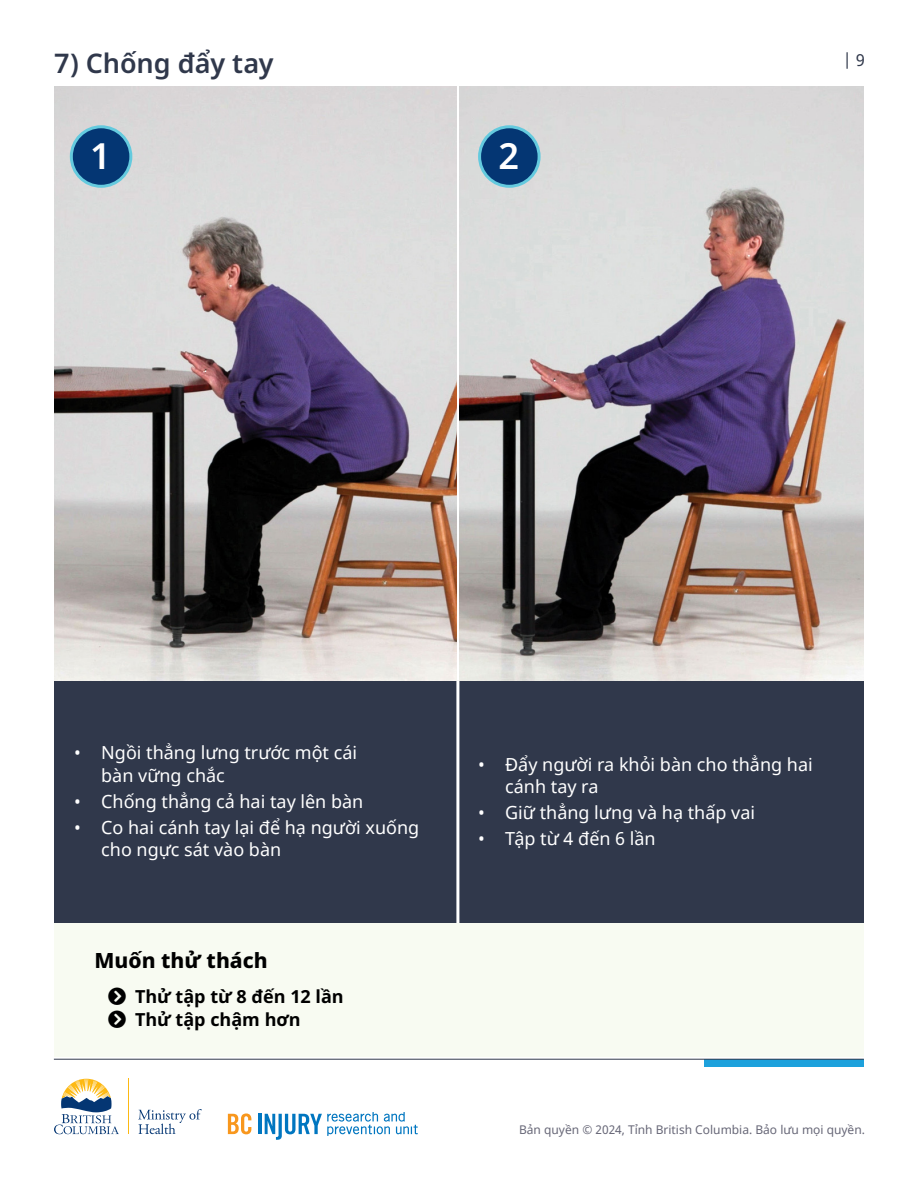
<style>
.page{position:relative;width:918px;height:1188px;background:#fff}
.page>*{position:absolute;margin:0;border:0;box-sizing:border-box;transform-origin:0 0}
.Heading_3_-_Noto_copy_no_side_bar{font:600 36px "Noto Sans";color:#fff}
.Heading_3_-_Noto_copy_no_side_bar-2{font:600 27px "Noto Sans";letter-spacing:-.005em;color:#30384b}
.Heading_4_-_Noto{font:800 21px "Noto Sans";color:#000}
.t1{font:18px/22.5px "Noto Sans";color:#fff}
.t2{font:700 18px "Noto Sans";color:#000}
.t3{font:16.5px "Noto Sans";color:#30384b}
.t4{font:12px "Noto Sans";color:#676777}
</style>
<div class="page">
<div style="left:704px;top:1059px;width:160px;height:8px;background:#1da1dc"></div>
<svg style="left:228px;top:1113px;width:23px;height:21px"></svg>
<hr style="left:258px;top:1114px;width:3px;height:20px;background:#0076c0">
<svg style="left:265px;top:1112px;width:153px;height:28px"></svg>
<svg style="left:138px;top:1109px;width:64px;height:25px"></svg>
<svg style="left:54px;top:1079px;width:65px;height:55px"></svg>
<hr style="left:128px;top:1079px;width:1px;height:55px;background:#fdb913">
<hr style="left:54px;top:1059px;width:810px;height:1px;background:#30384b">
<div style="left:54px;top:680px;width:810px;height:243px;background:#30384b"></div>
<div style="left:54px;top:923px;width:810px;height:133px;background:#f8fbf2"></div>
<hr style="left:456px;top:680px;width:3px;height:243px;background:#fff">
<img style="left:54px;top:86px;width:402px;height:594px">
<img style="left:459px;top:86px;width:405px;height:594px">
<div style="left:71px;top:127px;width:60px;height:59px;background:#043673;border-radius:50%"></div>
<div style="left:70px;top:125px;width:62px;height:63px;border:3px solid #64cade;border-radius:50%"></div>
<div style="left:480px;top:127px;width:59px;height:59px;background:#043673;border-radius:50%"></div>
<div style="left:478px;top:125px;width:63px;height:63px;border:3px solid #64cade;border-radius:50%"></div>
<p class="Heading_3_-_Noto_copy_no_side_bar-2" style="left:54px;top:48px;width:221px">7) Chống đẩy tay</p>
<p class="t3" style="left:843px;top:48px;width:24px">| 9</p>
<p class="Heading_3_-_Noto_copy_no_side_bar" style="left:90px;top:136px;width:22px">1</p>
<p class="Heading_3_-_Noto_copy_no_side_bar" style="left:499px;top:136px;width:22px">2</p>
<p class="t1" style="left:101px;top:742px;width:257px;text-indent:-27px">• Ngồi thẳng lưng trước một cái bàn vững chắc</p>
<p class="t1" style="left:74px;top:791px;width:291px">• Chống thẳng cả hai tay lên bàn</p>
<p class="t1" style="left:101px;top:817px;width:319px;text-indent:-27px">• Co hai cánh tay lại để hạ người xuống cho ngực sát vào bàn</p>
<p class="Heading_4_-_Noto" style="left:94px;top:949px;width:175px">Muốn thử thách</p>
<p class="t2" style="left:135px;top:987px;width:210px">Thử tập từ 8 đến 12 lần</p>
<p class="t2" style="left:135px;top:1009px;width:167px">Thử tập chậm hơn</p>
<p class="t1" style="left:505px;top:754px;width:309px;text-indent:-27px">• Đẩy người ra khỏi bàn cho thẳng hai cánh tay ra</p>
<p class="t1" style="left:478px;top:802px;width:278px">• Giữ thẳng lưng và hạ thấp vai</p>
<p class="t1" style="left:478px;top:828px;width:179px">• Tập từ 4 đến 6 lần</p>
<p class="t4" style="left:519px;top:1121px;width:347px">Bản quyền © 2024, Tỉnh British Columbia. Bảo lưu mọi quyền.</p>
</div>
